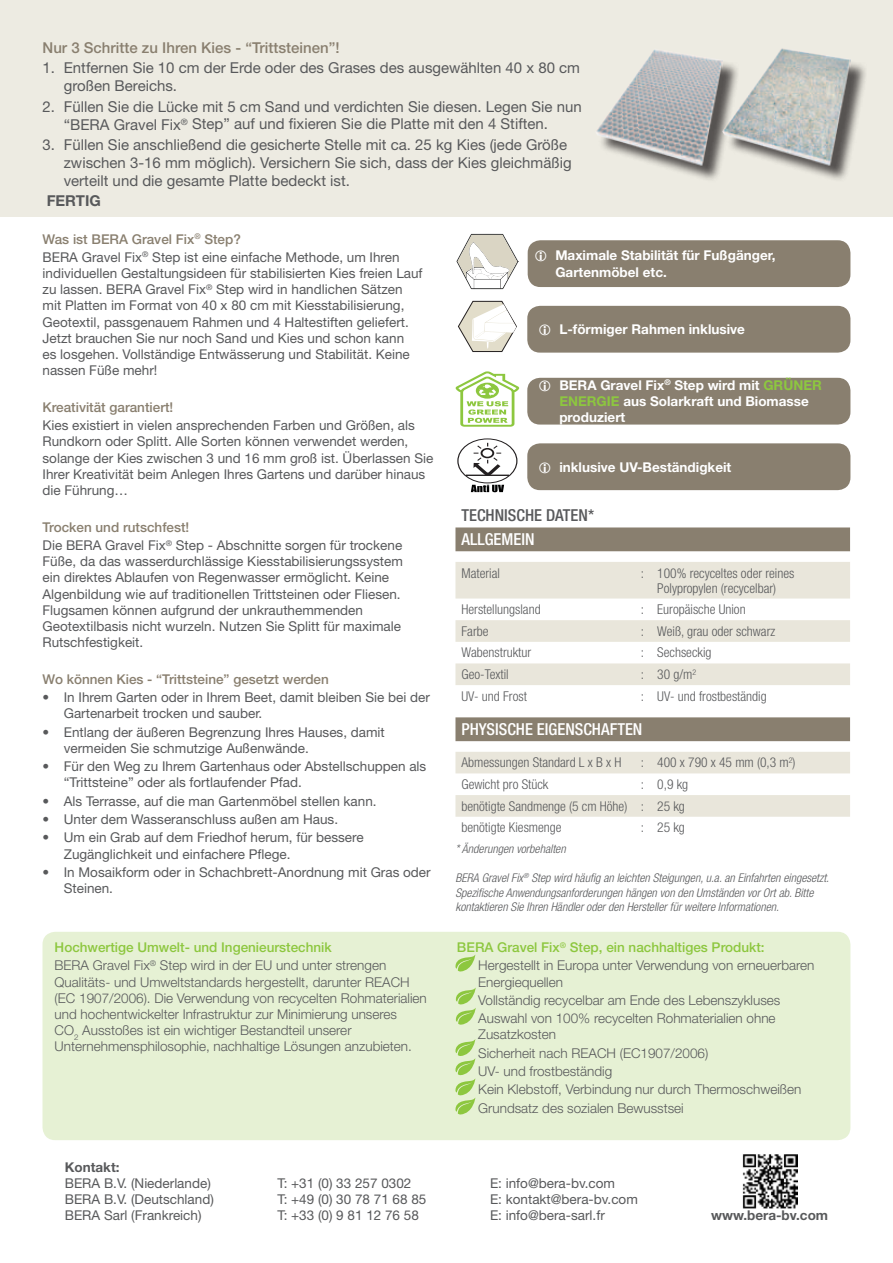
<style>
.page{position:relative;width:893px;height:1263px;background:#fff}
.page>*{position:absolute;margin:0;border:0;box-sizing:border-box;transform-origin:0 0}
.t1{font:500 condensed 16.5px "Helvetica Neue LT Std";color:#fff}
.t2{font:500 condensed 16.5px "Helvetica Neue LT Std";color:#58595b}
.t3{font:15px/18px "Helvetica Neue LT Std";color:#58595b}
.t4{font:500 15px "Helvetica Neue LT Std";color:#897f6f}
.t5{font:700 15px "Helvetica Neue LT Std";color:#58595b}
.t6{font:13.5px/16.2px "Helvetica Neue LT Std";color:#58595b}
.t7{font:300 13.5px/18.3px "Helvetica Neue LT Std";color:#58595b}
.t8{font:300 condensed 13.5px/21.6px "Helvetica Neue LT Std";color:#58595b;text-align:center}
.t9{font:700 13.5px/16.2px "Helvetica Neue LT Std";color:#fff}
.t10{font:500 13.5px "Helvetica Neue LT Std";color:#897f6f}
.t11{font:700 13.5px "Helvetica Neue LT Std";color:#58595b}
.t12{font:italic 300 condensed 12px/14.4px "Helvetica Neue LT Std";color:#58595b}
.s1{font-weight:500;color:#897f6f}
.s2{font-weight:500;color:#8dc73f}
.s3{color:#8dc73f}
</style>
<div class="page">
<div style="left:0;top:0;width:893px;height:217px;background:#edebe2"></div>
<div style="left:527px;top:378px;width:323px;height:47px;background:#897f6f;border-radius:13px"></div>
<div style="left:527px;top:443px;width:323px;height:47px;background:#897f6f;border-radius:13px"></div>
<svg style="left:455px;top:527px;width:395px;height:25px;background:#8e8576"></svg>
<svg style="left:455px;top:562px;width:395px;height:255px;fill:#e9e6db"></svg>
<svg style="left:455px;top:371px;width:64px;height:56px"></svg>
<div style="left:457px;top:438px;width:60px;height:45px;border:1px solid #231f20;border-radius:50%"></div>
<svg style="left:471px;top:443px;width:33px;height:35px"></svg>
<hr style="left:466px;top:474px;width:43px;height:2px;background:#231f20">
<svg style="left:471px;top:485px;width:33px;height:7px"></svg>
<div style="left:527px;top:306px;width:323px;height:47px;background:#897f6f;border-radius:13px"></div>
<svg style="left:458px;top:300px;width:59px;height:52px"></svg>
<div style="left:528px;top:240px;width:322px;height:47px;background:#897f6f;border-radius:13px"></div>
<svg style="left:456px;top:234px;width:63px;height:56px"></svg>
<div style="left:598px;top:51px;width:141px;height:131px;background:#231f20;opacity:.75"></div>
<img style="left:596px;top:48px;width:193px;height:123px">
<div style="left:725px;top:50px;width:142px;height:131px;background:#231f20;opacity:.75"></div>
<img style="left:742px;top:1154px;width:55px;height:55px">
<div style="left:43px;top:932px;width:807px;height:208px;background:#e6f1d4;border-radius:13px"></div>
<svg style="left:455px;top:955px;width:20px;height:16px"></svg>
<svg style="left:456px;top:987px;width:20px;height:38px"></svg>
<svg style="left:455px;top:1039px;width:20px;height:75px"></svg>
<p class="t4" style="left:43px;top:39px;width:299px">Nur 3 Schritte zu Ihren Kies - “Trittsteinen”!</p>
<p class="t3" style="left:64px;top:59px;width:518px;text-indent:-21px">1. Entfernen Sie 10 cm der Erde oder des Grases des ausgewählten 40 x 80 cm großen Bereichs.</p>
<p class="t3" style="left:64px;top:97px;width:519px;text-indent:-21px">2. Füllen Sie die Lücke mit 5 cm Sand und verdichten Sie diesen. Legen Sie nun “BERA Gravel Fix<sup>®</sup> Step” auf und fixieren Sie die Platte mit den 4 Stiften.</p>
<p class="t3" style="left:64px;top:135px;width:509px;text-indent:-21px">3. Füllen Sie anschließend die gesicherte Stelle mit ca. 25 kg Kies (jede Größe zwischen 3-16 mm möglich). Versichern Sie sich, dass der Kies gleichmäßig verteilt und die gesamte Platte bedeckt ist.</p>
<p class="t5" style="left:47px;top:191px;width:56px">FERTIG</p>
<p class="t6" style="left:43px;top:229px;width:359px;line-height:18.3px"><span class="s1">Was ist BERA Gravel Fix</span><sup>®</sup> <span class="s1">Step?<br></span>BERA Gravel Fix<sup>®</sup> Step ist eine einfache Methode, um Ihren</p>
<p class="t6" style="left:43px;top:265px;width:382px">individuellen Gestaltungsideen für stabilisierten Kies freien Lauf zu lassen. BERA Gravel Fix<sup>®</sup> Step wird in handlichen Sätzen mit Platten im Format von 40 x 80 cm mit Kiesstabilisierung, Geotextil, passgenauem Rahmen und 4 Haltestiften geliefert.<br>Jetzt brauchen Sie nur noch Sand und Kies und schon kann<br>es losgehen. Vollständige Entwässerung und Stabilität. Keine nassen Füße mehr!</p>
<p class="t10" style="left:43px;top:399px;width:132px">Kreativität garantiert!</p>
<p class="t6" style="left:43px;top:417px;width:392px">Kies existiert in vielen ansprechenden Farben und Größen, als Rundkorn oder Splitt. Alle Sorten können verwendet werden, solange der Kies zwischen 3 und 16 mm groß ist. Überlassen Sie Ihrer Kreativität beim Anlegen Ihres Gartens und darüber hinaus die Führung…</p>
<p class="t6" style="left:43px;top:518px;width:361px;line-height:18.3px"><span class="s1">Trocken und rutschfest!<br></span>Die BERA Gravel Fix<sup>®</sup> Step - Abschnitte sorgen für trockene</p>
<p class="t6" style="left:43px;top:553px;width:362px">Füße, da das wasserdurchlässige Kiesstabilisierungssystem ein direktes Ablaufen von Regenwasser ermöglicht. Keine Algenbildung wie auf traditionellen Trittsteinen oder Fliesen.<br>Flugsamen können aufgrund der unkrauthemmenden Geotextilbasis nicht wurzeln. Nutzen Sie Splitt für maximale Rutschfestigkeit.</p>
<p class="t10" style="left:43px;top:671px;width:288px">Wo können Kies - “Trittsteine” gesetzt werden</p>
<p class="t6" style="left:64px;top:689px;width:368px;text-indent:-21px">• In Ihrem Garten oder in Ihrem Beet, damit bleiben Sie bei der<br>Gartenarbeit trocken und sauber.</p>
<p class="t6" style="left:64px;top:724px;width:323px;text-indent:-21px">• Entlang der äußeren Begrenzung Ihres Hauses, damit vermeiden Sie schmutzige Außenwände.</p>
<p class="t6" style="left:64px;top:758px;width:364px;text-indent:-21px">• Für den Weg zu Ihrem Gartenhaus oder Abstellschuppen als “Trittsteine” oder als fortlaufender Pfad.</p>
<p class="t6" style="left:43px;top:793px;width:336px">• Als Terrasse, auf die man Gartenmöbel stellen kann.</p>
<p class="t6" style="left:43px;top:811px;width:297px">• Unter dem Wasseranschluss außen am Haus.</p>
<p class="t6" style="left:64px;top:829px;width:301px;text-indent:-21px">• Um ein Grab auf dem Friedhof herum, für bessere<br>Zugänglichkeit und einfachere Pflege.</p>
<p class="t6" style="left:64px;top:864px;width:368px;text-indent:-21px">• In Mosaikform oder in Schachbrett-Anordnung mit Gras oder<br>Steinen.</p>
<p class="t7" style="left:55px;top:938px;width:333px"><span class="s2">Hochwertige Umwelt- und Ingenieurstechnik<br></span>BERA Gravel Fix<sup>®</sup> Step wird in der EU und unter strengen</p>
<p class="t7" style="left:55px;top:973px;width:374px;line-height:16.2px">Qualitäts- und Umweltstandards hergestellt, darunter REACH (EC 1907/2006). Die Verwendung von recycelten Rohmaterialien und hochentwickelter Infrastruktur zur Minimierung unseres<br>CO<sub>2</sub> Ausstoßes ist ein wichtiger Bestandteil unserer Unternehmensphilosophie, nachhaltige Lösungen anzubieten.</p>
<p class="t9" style="left:555px;top:247px;width:222px">Maximale Stabilität für Fußgänger,<br>Gartenmöbel etc.</p>
<p class="t9" style="left:559px;top:321px;width:187px">L-förmiger Rahmen inklusive</p>
<p class="t9" style="left:559px;top:377px;width:264px">BERA Gravel Fix<sup>®</sup> Step wird mit <span class="s3">GRÜNER<br>ENERGIE</span> aus Solarkraft und Biomasse produziert</p>
<p class="t9" style="left:559px;top:458px;width:173px">inklusive UV-Beständigkeit</p>
<p class="t2" style="left:461px;top:506px;width:134px">TECHNISCHE DATEN*</p>
<p class="t1" style="left:461px;top:530px;width:74px">ALLGEMEIN</p>
<p class="t8" style="left:461px;top:562px;width:40px">Material</p>
<p class="t8" style="left:641px;top:565px;width:155px;line-height:15px">: 100% recyceltes oder reines<br>Polypropylen (recycelbar)</p>
<p class="t8" style="left:461px;top:598px;width:81px">Herstellungsland</p>
<p class="t8" style="left:641px;top:598px;width:106px">: Europäische Union</p>
<p class="t8" style="left:461px;top:620px;width:28px">Farbe</p>
<p class="t8" style="left:641px;top:620px;width:136px">: Weiß, grau oder schwarz</p>
<p class="t8" style="left:461px;top:642px;width:71px">Wabenstruktur</p>
<p class="t8" style="left:641px;top:642px;width:72px">: Sechseckig</p>
<p class="t8" style="left:461px;top:663px;width:49px">Geo-Textil</p>
<p class="t8" style="left:641px;top:663px;width:57px">: 30 g/m<sup>2</sup></p>
<p class="t8" style="left:461px;top:685px;width:67px">UV- und Frost</p>
<p class="t8" style="left:641px;top:685px;width:127px">: UV- und frostbeständig</p>
<p class="t1" style="left:461px;top:719px;width:182px">PHYSISCHE EIGENSCHAFTEN</p>
<p class="t8" style="left:461px;top:752px;width:161px">Abmessungen Standard L x B x H</p>
<p class="t8" style="left:641px;top:752px;width:156px">: 400 x 790 x 45 mm (0,3 m<sup>2</sup>)</p>
<p class="t8" style="left:461px;top:773px;width:88px">Gewicht pro Stück</p>
<p class="t8" style="left:461px;top:773px;width:228px;text-align:left;text-indent:179px">: 0,9 kg benötigte Sandmenge (5 cm Höhe) : 25 kg benötigte Kiesmenge</p>
<p class="t8" style="left:641px;top:817px;width:46px">: 25 kg</p>
<p class="t12" style="left:455px;top:842px;width:112px">* Änderungen vorbehalten</p>
<p class="t12" style="left:455px;top:871px;width:375px">BERA Gravel Fix<sup>®</sup> Step wird häufig an leichten Steigungen, u.a. an Einfahrten eingesetzt.<br>Spezifische Anwendungsanforderungen hängen von den Umständen vor Ort ab. Bitte kontaktieren Sie Ihren Händler oder den Hersteller für weitere Informationen.</p>
<p class="t7" style="left:478px;top:938px;width:338px;text-indent:-21px"><span class="s2">BERA Gravel Fix</span><sup>®</sup> <span class="s2">Step, ein nachhaltiges Produkt:<br></span>Hergestellt in Europa unter Verwendung von erneuerbaren</p>
<p class="t7" style="left:478px;top:972px;width:304px">Energiequellen<br>Vollständig recycelbar am Ende des Lebenszykluses<br>Auswahl von 100% recycelten Rohmaterialien ohne</p>
<p class="t7" style="left:478px;top:1025px;width:325px">Zusatzkosten<br>Sicherheit nach REACH (EC1907/2006)<br>UV- und frostbeständig<br>Kein Klebstoff, Verbindung nur durch Thermoschweißen Grundsatz des sozialen Bewusstsei</p>
<p class="t11" style="left:65px;top:1159px;width:56px">Kontakt:</p>
<p class="t6" style="left:65px;top:1175px;width:148px">BERA B.V. (Niederlande)</p>
<p class="t6" style="left:277px;top:1175px;width:135px">T: +31 (0) 33 257 0302</p>
<p class="t6" style="left:490px;top:1175px;width:127px">E: info@bera-bv.com</p>
<p class="t6" style="left:65px;top:1191px;width:151px">BERA B.V. (Deutschland)</p>
<p class="t6" style="left:277px;top:1191px;width:150px">T: +49 (0) 30 78 71 68 85</p>
<p class="t6" style="left:490px;top:1191px;width:149px">E: kontakt@bera-bv.com</p>
<p class="t6" style="left:65px;top:1207px;width:138px">BERA Sarl (Frankreich)</p>
<p class="t6" style="left:277px;top:1207px;width:143px">T: +33 (0) 9 81 12 76 58</p>
<p class="t6" style="left:490px;top:1207px;width:116px">E: info@bera-sarl.fr</p>
<p class="t11" style="left:711px;top:1207px;width:118px">www.bera-bv.com</p>
</div>
